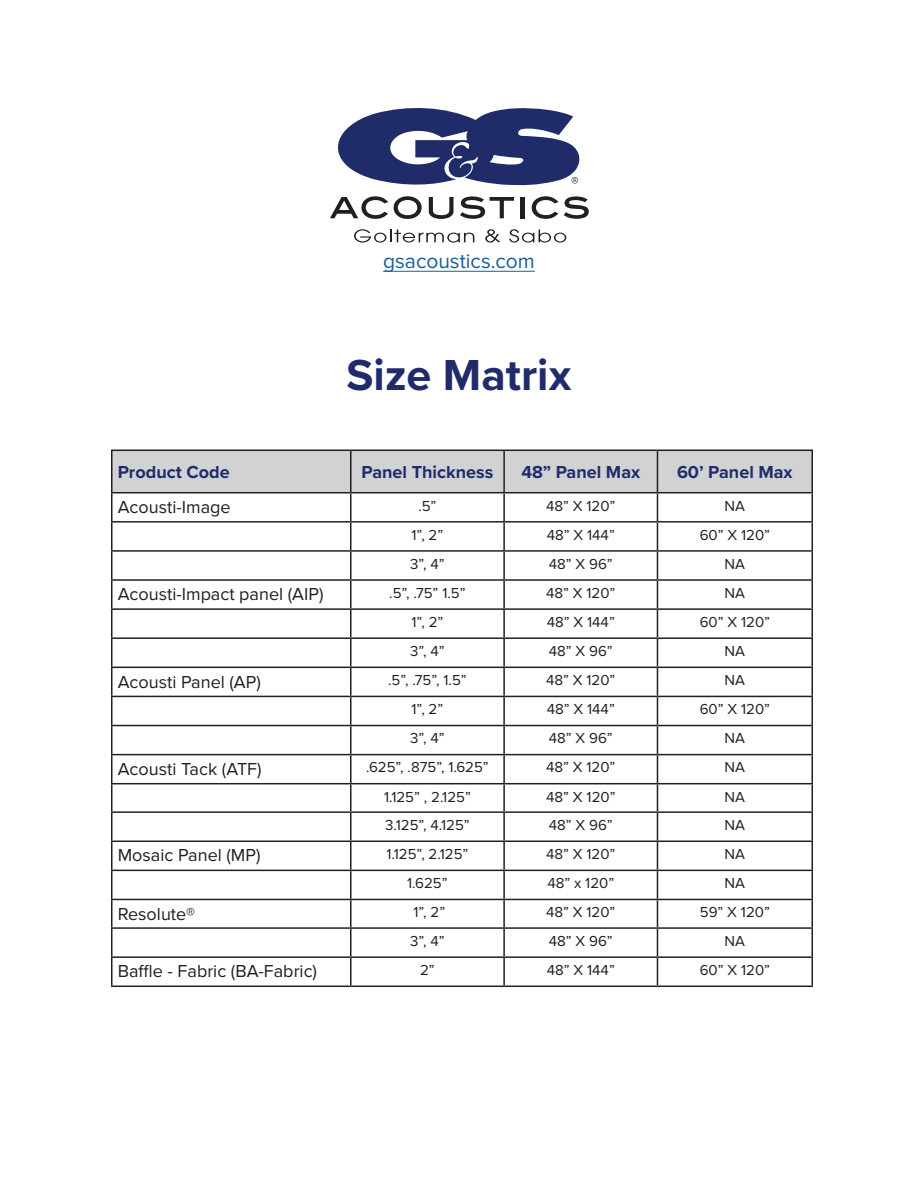
<style>
.page{position:relative;width:918px;height:1188px;background:#fff}
.page>*{position:absolute;margin:0;border:0;box-sizing:border-box;transform-origin:0 0}
.t1{font:700 45px "Proxima Nova";color:#202c69}
.t2{font:21px "Proxima Nova";color:#175d9e}
.t3{font:18px "Proxima Nova";color:#231f20}
.t4{font:700 18px "Proxima Nova";color:#202c69}
.t5{font:15px "Proxima Nova";color:#231f20}
</style>
<div class="page">
<svg style="left:111px;top:450px;width:702px;height:536px"></svg>
<hr style="left:111px;top:986px;width:240px;height:1px;background:#231f20">
<hr style="left:351px;top:986px;width:153px;height:1px;background:#231f20">
<hr style="left:504px;top:986px;width:153px;height:1px;background:#231f20">
<hr style="left:657px;top:986px;width:156px;height:1px;background:#231f20">
<svg style="left:354px;top:229px;width:120px;height:14px"></svg>
<svg style="left:485px;top:229px;width:15px;height:14px"></svg>
<svg style="left:509px;top:229px;width:57px;height:14px"></svg>
<svg style="left:330px;top:196px;width:58px;height:23px"></svg>
<svg style="left:394px;top:196px;width:28px;height:23px"></svg>
<svg style="left:429px;top:197px;width:25px;height:22px"></svg>
<svg style="left:460px;top:196px;width:54px;height:23px"></svg>
<hr style="left:520px;top:197px;width:4px;height:21px;background:#231f20">
<svg style="left:532px;top:196px;width:26px;height:23px"></svg>
<svg style="left:564px;top:196px;width:25px;height:23px"></svg>
<svg style="left:338px;top:108px;width:242px;height:78px"></svg>
<hr style="left:383px;top:271px;width:152px;height:1px;background:#175d9e">
<h2 class="t2" style="left:383px;top:249px;width:153px">gsacoustics.com</h2>
<h1 class="t1" style="left:347px;top:341px;width:226px">Size Matrix</h1>
<p class="t4" style="left:118px;top:459px;width:113px">Product Code</p>
<p class="t4" style="left:362px;top:459px;width:133px">Panel Thickness</p>
<p class="t4" style="left:521px;top:459px;width:120px">48” Panel Max</p>
<p class="t4" style="left:677px;top:459px;width:117px">60’ Panel Max</p>
<p class="t3" style="left:118px;top:497px;width:114px">Acousti-Image</p>
<p class="t5" style="left:418px;top:497px;width:20px">.5”</p>
<p class="t5" style="left:546px;top:497px;width:71px">48” X 120”</p>
<p class="t5" style="left:725px;top:497px;width:22px">NA</p>
<p class="t5" style="left:412px;top:526px;width:33px">1”, 2”</p>
<p class="t5" style="left:547px;top:526px;width:70px">48” X 144”</p>
<p class="t5" style="left:700px;top:526px;width:72px">60” X 120”</p>
<p class="t5" style="left:410px;top:555px;width:36px">3”, 4”</p>
<p class="t5" style="left:549px;top:555px;width:66px">48” X 96”</p>
<p class="t5" style="left:725px;top:555px;width:22px">NA</p>
<p class="t3" style="left:118px;top:584px;width:207px">Acousti-Impact panel (AIP)</p>
<p class="t5" style="left:389px;top:584px;width:78px">.5”, .75” 1.5”</p>
<p class="t5" style="left:546px;top:584px;width:71px">48” X 120”</p>
<p class="t5" style="left:725px;top:584px;width:22px">NA</p>
<p class="t5" style="left:412px;top:613px;width:33px">1”, 2”</p>
<p class="t5" style="left:547px;top:613px;width:70px">48” X 144”</p>
<p class="t5" style="left:700px;top:613px;width:72px">60” X 120”</p>
<p class="t5" style="left:410px;top:642px;width:36px">3”, 4”</p>
<p class="t5" style="left:549px;top:642px;width:66px">48” X 96”</p>
<p class="t5" style="left:725px;top:642px;width:22px">NA</p>
<p class="t3" style="left:118px;top:671px;width:145px">Acousti Panel (AP)</p>
<p class="t5" style="left:388px;top:672px;width:80px">.5”, .75”, 1.5”</p>
<p class="t5" style="left:546px;top:672px;width:71px">48” X 120”</p>
<p class="t5" style="left:725px;top:672px;width:22px">NA</p>
<p class="t5" style="left:412px;top:701px;width:33px">1”, 2”</p>
<p class="t5" style="left:547px;top:701px;width:70px">48” X 144”</p>
<p class="t5" style="left:700px;top:701px;width:72px">60” X 120”</p>
<p class="t5" style="left:410px;top:730px;width:36px">3”, 4”</p>
<p class="t5" style="left:549px;top:730px;width:66px">48” X 96”</p>
<p class="t5" style="left:725px;top:730px;width:22px">NA</p>
<p class="t3" style="left:118px;top:759px;width:145px">Acousti Tack (ATF)</p>
<p class="t5" style="left:366px;top:759px;width:124px">.625”, .875”, 1.625”</p>
<p class="t5" style="left:546px;top:759px;width:71px">48” X 120”</p>
<p class="t5" style="left:725px;top:759px;width:22px">NA</p>
<p class="t5" style="left:384px;top:788px;width:88px">1.125” , 2.125”</p>
<p class="t5" style="left:546px;top:788px;width:71px">48” X 120”</p>
<p class="t5" style="left:725px;top:788px;width:22px">NA</p>
<p class="t5" style="left:385px;top:816px;width:86px">3.125”, 4.125”</p>
<p class="t5" style="left:549px;top:816px;width:66px">48” X 96”</p>
<p class="t5" style="left:725px;top:816px;width:22px">NA</p>
<p class="t3" style="left:118px;top:845px;width:144px">Mosaic Panel (MP)</p>
<p class="t5" style="left:387px;top:846px;width:83px">1.125”, 2.125”</p>
<p class="t5" style="left:546px;top:846px;width:71px">48” X 120”</p>
<p class="t5" style="left:725px;top:846px;width:22px">NA</p>
<p class="t5" style="left:407px;top:875px;width:42px">1.625”</p>
<p class="t5" style="left:547px;top:875px;width:68px">48” x 120”</p>
<p class="t5" style="left:725px;top:875px;width:22px">NA</p>
<p class="t3" style="left:118px;top:903px;width:79px">Resolute®</p>
<p class="t5" style="left:413px;top:904px;width:33px">1”, 2”</p>
<p class="t5" style="left:546px;top:904px;width:71px">48” X 120”</p>
<p class="t5" style="left:700px;top:904px;width:72px">59” X 120”</p>
<p class="t5" style="left:410px;top:932px;width:36px">3”, 4”</p>
<p class="t5" style="left:549px;top:932px;width:66px">48” X 96”</p>
<p class="t5" style="left:725px;top:932px;width:22px">NA</p>
<p class="t3" style="left:118px;top:961px;width:201px">Baffle - Fabric (BA-Fabric)</p>
<p class="t5" style="left:420px;top:961px;width:16px">2”</p>
<p class="t5" style="left:547px;top:961px;width:70px">48” X 144”</p>
<p class="t5" style="left:700px;top:961px;width:72px">60” X 120”</p>
</div>
